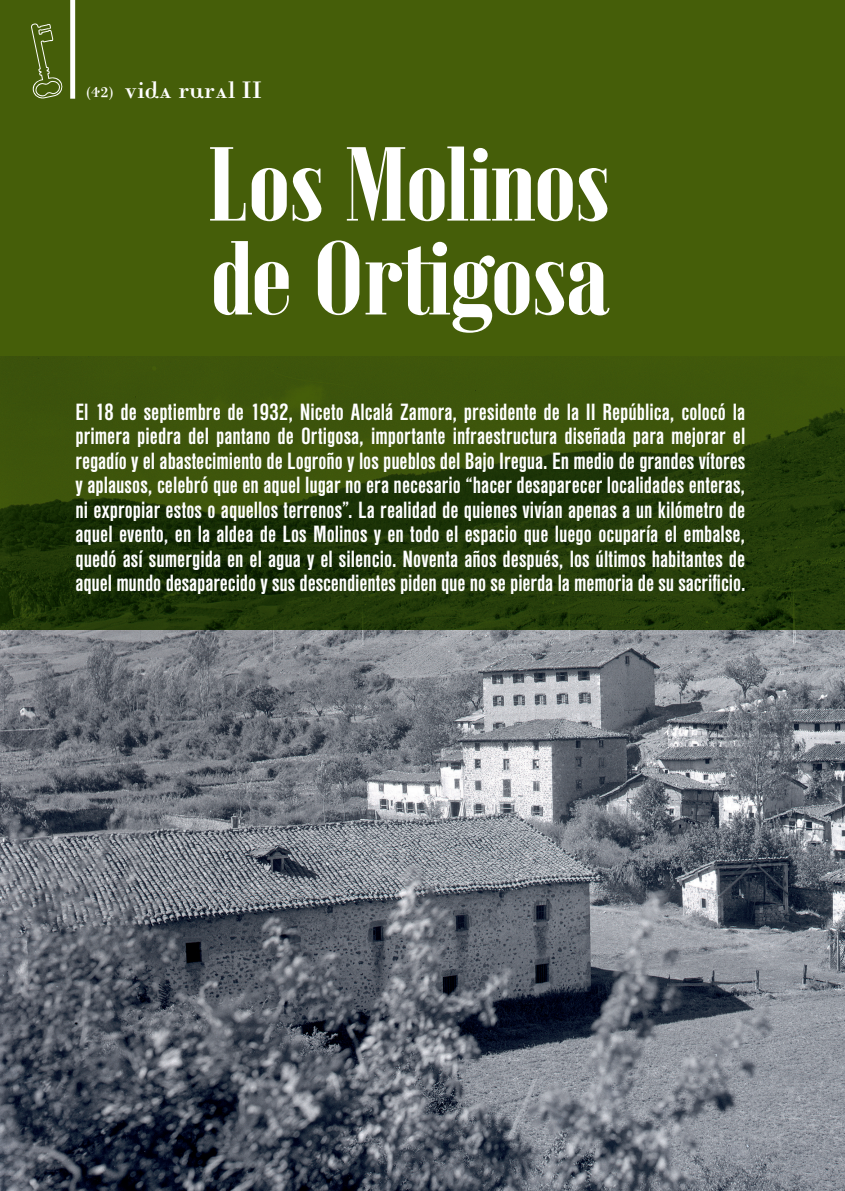
<style>
.page{position:relative;width:845px;height:1191px;background:#fff}
.page>*{position:absolute;margin:0;border:0;box-sizing:border-box;transform-origin:0 0}
.t1{font:900 105px/93.8px "Emberly";letter-spacing:-.02em;color:#fff}
.t2{font:700 condensed 24.5px/24.5px "Nimbus Sans DOT";letter-spacing:-.005em;color:#fff;text-align:justify}
.t3{font:24.5px "Katrina";color:#fff}
.s1{font-size:15.75px}
</style>
<div class="page">
<img style="left:0;top:356px;width:845px;height:835px">
<div style="left:0;top:0;width:844px;height:356px;background:#455e09"></div>
<img style="left:0;top:356px;width:844px;height:273px">
<div style="left:70px;top:0;width:5px;height:99px;background:#fff"></div>
<svg style="left:31px;top:23px;width:32px;height:76px"></svg>
<p class="t3" style="left:86px;top:76px;width:177px"><span class="s1">(42)</span> vida rural II</p>
<h1 class="t1" style="left:209px;top:138px;width:404px">Los Molinos de Ortigosa</h1>
<p class="t2" style="left:75px;top:400px;width:671px">El 18 de septiembre de 1932, Niceto Alcalá Zamora, presidente de la II República, colocó la primera piedra del pantano de Ortigosa, importante infraestructura diseñada para mejorar el regadío y el abastecimiento de Logroño y los pueblos del Bajo Iregua. En medio de grandes vítores y aplausos, celebró que en aquel lugar no era necesario “hacer desaparecer localidades enteras, ni expropiar estos o aquellos terrenos”. La realidad de quienes vivían apenas a un kilómetro de aquel evento, en la aldea de Los Molinos y en todo el espacio que luego ocuparía el embalse, quedó así sumergida en el agua y el silencio. Noventa años después, los últimos habitantes de aquel mundo desaparecido y sus descendientes piden que no se pierda la memoria de su sacrificio.</p>
</div>
